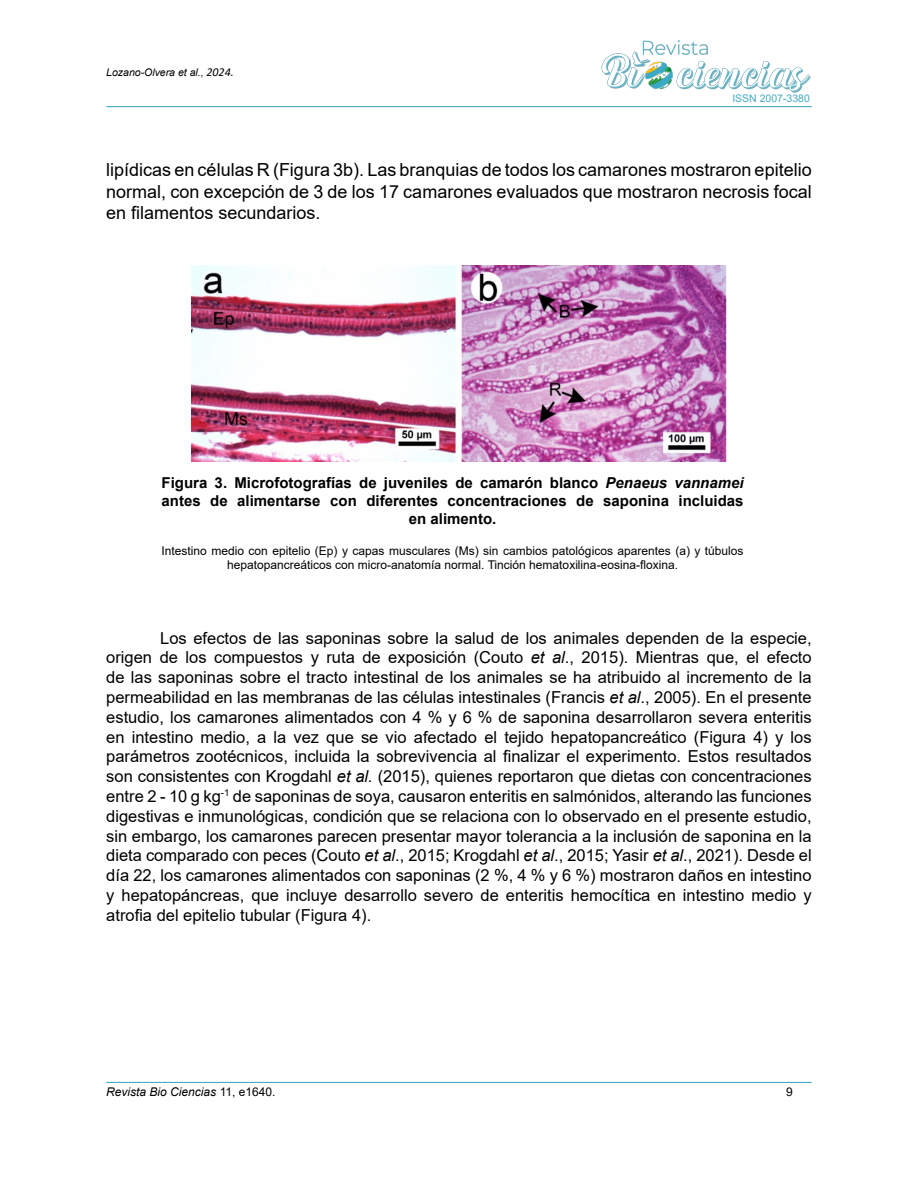
<style>
.page{position:relative;width:918px;height:1188px;background:#fff}
.page>*{position:absolute;margin:0;border:0;box-sizing:border-box;transform-origin:0 0}
.t1{font:18px/21.6px "Arial";color:#000;text-align:justify}
.t2{font:16.5px/19.8px "Arial";color:#000;text-align:justify}
.t3{font:700 15px/18px "Arial";color:#000;text-align:center}
.t4{font:12px/14.4px "Arial";color:#000;text-align:center}
.t5{font:italic 12px "Arial";color:#000}
.t6{font:italic 10.5px "Arial";color:#000}
.t7{font:10.5px "Arial";color:#44aac5}
.s1{font-family:"Calibri";font-size:12px}
.s2{font-style:italic}
.s3{font-style:normal}
</style>
<div class="page">
<hr style="left:106px;top:106px;width:706px;height:1px;background:#44aac5">
<hr style="left:106px;top:1082px;width:706px;height:1px;background:#44aac5">
<img style="left:601px;top:40px;width:211px;height:68px">
<img style="left:192px;top:266px;width:534px;height:196px">
<p class="t6" style="left:106px;top:65px;width:129px">Lozano-Olvera et al., <span class="s1">2024.</span></p>
<p class="t7" style="left:732px;top:91px;width:79px">ISSN 2007-3380</p>
<p class="t1" style="left:106px;top:159px;width:707px">lipídicas en células R (Figura 3b). Las branquias de todos los camarones mostraron epitelio normal, con excepción de 3 de los 17 camarones evaluados que mostraron necrosis focal en filamentos secundarios.</p>
<p class="t3" style="left:162px;top:473px;width:584px">Figura 3. Microfotografías de juveniles de camarón blanco <span class="s2">Penaeus vannamei </span>antes de alimentarse con diferentes concentraciones de saponina incluidas en alimento.</p>
<p class="t4" style="left:162px;top:543px;width:584px">Intestino medio con epitelio (Ep) y capas musculares (Ms) sin cambios patológicos aparentes (a) y túbulos hepatopancreáticos con micro-anatomía normal. Tinción hematoxilina-eosina-floxina.</p>
<p class="t2" style="left:106px;top:628px;width:707px;text-indent:54px">Los efectos de las saponinas sobre la salud de los animales dependen de la especie, origen de los compuestos y ruta de exposición (Couto <span class="s2">et al</span>., 2015). Mientras que, el efecto de las saponinas sobre el tracto intestinal de los animales se ha atribuido al incremento de la permeabilidad en las membranas de las células intestinales (Francis <span class="s2">et al</span>., 2005). En el presente estudio, los camarones alimentados con 4 % y 6 % de saponina desarrollaron severa enteritis en intestino medio, a la vez que se vio afectado el tejido hepatopancreático (Figura 4) y los parámetros zootécnicos, incluida la sobrevivencia al finalizar el experimento. Estos resultados son consistentes con Krogdahl <span class="s2">et al.</span> (2015), quienes reportaron que dietas con concentraciones entre 2 - 10 g kg<sup>-1</sup> de saponinas de soya, causaron enteritis en salmónidos, alterando las funciones digestivas e inmunológicas, condición que se relaciona con lo observado en el presente estudio, sin embargo, los camarones parecen presentar mayor tolerancia a la inclusión de saponina en la dieta comparado con peces (Couto <span class="s2">et al</span>., 2015; Krogdahl <span class="s2">et al</span>., 2015; Yasir <span class="s2">et al</span>., 2021). Desde el día 22, los camarones alimentados con saponinas (2 %, 4 % y 6 %) mostraron daños en intestino y hepatopáncreas, que incluye desarrollo severo de enteritis hemocítica en intestino medio y atrofia del epitelio tubular (Figura 4).</p>
<p class="t5" style="left:106px;top:1084px;width:171px">Revista Bio Ciencias <span class="s3">11, e1640.</span></p>
<p class="t4" style="left:786px;top:1084px;width:8px">9</p>
</div>
